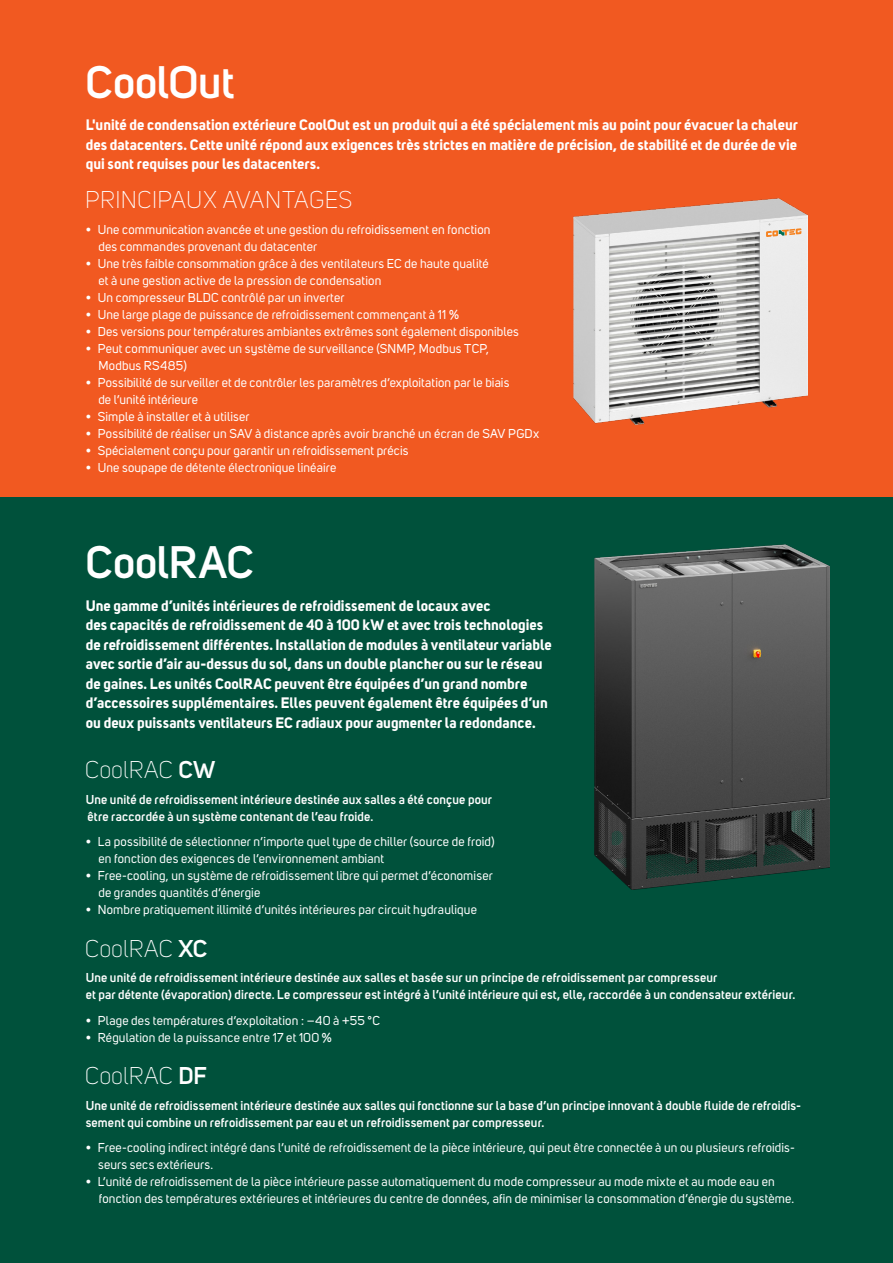
<style>
.page{position:relative;width:893px;height:1263px;background:#fff}
.page>*{position:absolute;margin:0;border:0;box-sizing:border-box;transform-origin:0 0}
.zakladni_text{font:600 45px "Uni Sans";letter-spacing:-.005em;color:#fff}
.zakladni_text-2{font:300 24px "Uni Sans";letter-spacing:.015em;color:#fff}
.zakladni_text-3{font:700 15px/19.5px "Uni Sans";color:#fff;text-align:justify}
.zakladni_text-4{font:12.75px/17px "Uni Sans";letter-spacing:.01em;color:#fff}
.zakladni_text-5{font:600 12.75px/17px "Uni Sans";letter-spacing:.015em;color:#fff}
.s1{font-weight:600}
</style>
<div class="page">
<div style="left:0;top:0;width:893px;height:497px;background:#f15921"></div>
<div style="left:0;top:497px;width:893px;height:766px;background:#00513b"></div>
<img style="left:574px;top:198px;width:234px;height:227px">
<svg style="left:766px;top:228px;width:35px;height:9px"></svg>
<img style="left:595px;top:544px;width:234px;height:345px">
<p class="zakladni_text" style="left:86px;top:55px;width:150px">CoolOut</p>
<p class="zakladni_text-3" style="left:86px;top:115px;width:713px">L'unité de condensation extérieure CoolOut est un produit qui a été spécialement mis au point pour évacuer la chaleur des datacenters. Cette unité répond aux exigences très strictes en matière de précision, de stabilité et de durée de vie qui sont requises pour les datacenters.</p>
<p class="zakladni_text-2" style="left:85px;top:186px;width:269px">PRINCIPAUX AVANTAGES</p>
<p class="zakladni_text-4" style="left:98px;top:221px;width:394px;text-indent:-12px">• Une communication avancée et une gestion du refroidissement en fonction des commandes provenant du datacenter</p>
<p class="zakladni_text-4" style="left:98px;top:255px;width:392px;text-indent:-12px">• Une très faible consommation grâce à des ventilateurs EC de haute qualité et à une gestion active de la pression de condensation</p>
<p class="zakladni_text-4" style="left:86px;top:289px;width:260px">• Un compresseur BLDC contrôlé par un inverter</p>
<p class="zakladni_text-4" style="left:86px;top:306px;width:375px">• Une large plage de puissance de refroidissement commençant à 11 %</p>
<p class="zakladni_text-4" style="left:86px;top:323px;width:434px">• Des versions pour températures ambiantes extrêmes sont également disponibles</p>
<p class="zakladni_text-4" style="left:99px;top:340px;width:392px;text-indent:-13px">• Peut communiquer avec un système de surveillance (SNMP, Modbus TCP,<br>Modbus RS485)</p>
<p class="zakladni_text-4" style="left:98px;top:374px;width:412px;text-indent:-12px">• Possibilité de surveiller et de contrôler les paramètres d’exploitation par le biais de l’unité intérieure</p>
<p class="zakladni_text-4" style="left:86px;top:408px;width:165px">• Simple à installer et à utiliser</p>
<p class="zakladni_text-4" style="left:86px;top:425px;width:455px">• Possibilité de réaliser un SAV à distance après avoir branché un écran de SAV PGDx</p>
<p class="zakladni_text-4" style="left:86px;top:442px;width:324px">• Spécialement conçu pour garantir un refroidissement précis</p>
<p class="zakladni_text-4" style="left:86px;top:459px;width:252px">• Une soupape de détente électronique linéaire</p>
<p class="zakladni_text" style="left:86px;top:536px;width:169px">CoolRAC</p>
<p class="zakladni_text-3" style="left:86px;top:595px;width:468px;text-align:left">Une gamme d’unités intérieures de refroidissement de locaux avec<br>des capacités de refroidissement de 40 à 100 kW et avec trois technologies de refroidissement différentes. Installation de modules à ventilateur variable avec sortie d’air au-dessus du sol, dans un double plancher ou sur le réseau de gaines. Les unités CoolRAC peuvent être équipées d’un grand nombre d’accessoires supplémentaires. Elles peuvent également être équipées d’un ou deux puissants ventilateurs EC radiaux pour augmenter la redondance.</p>
<p class="zakladni_text-2" style="left:85px;top:756px;width:132px">CoolRAC <span class="s1">CW</span></p>
<p class="zakladni_text-5" style="left:86px;top:791px;width:408px">Une unité de refroidissement intérieure destinée aux salles a été conçue pour être raccordée à un système contenant de l’eau froide.</p>
<p class="zakladni_text-4" style="left:98px;top:833px;width:398px;text-indent:-12px">• La possibilité de sélectionner n’importe quel type de chiller (source de froid) en fonction des exigences de l’environnement ambiant</p>
<p class="zakladni_text-4" style="left:98px;top:867px;width:396px;text-indent:-12px">• Free-cooling, un système de refroidissement libre qui permet d’économiser de grandes quantités d’énergie</p>
<p class="zakladni_text-4" style="left:86px;top:901px;width:392px">• Nombre pratiquement illimité d’unités intérieures par circuit hydraulique</p>
<p class="zakladni_text-2" style="left:85px;top:935px;width:124px">CoolRAC <span class="s1">XC</span></p>
<p class="zakladni_text-5" style="left:86px;top:969px;width:711px">Une unité de refroidissement intérieure destinée aux salles et basée sur un principe de refroidissement par compresseur<br>et par détente (évaporation) directe. Le compresseur est intégré à l’unité intérieure qui est, elle, raccordée à un condensateur extérieur.</p>
<p class="zakladni_text-4" style="left:86px;top:1012px;width:296px">• Plage des températures d’exploitation : −40 à +55 °C</p>
<p class="zakladni_text-4" style="left:86px;top:1029px;width:247px">• Régulation de la puissance entre 17 et 100 %</p>
<p class="zakladni_text-2" style="left:85px;top:1062px;width:124px">CoolRAC <span class="s1">DF</span></p>
<p class="zakladni_text-5" style="left:86px;top:1097px;width:717px">Une unité de refroidissement intérieure destinée aux salles qui fonctionne sur la base d’un principe innovant à double fluide de refroidis&shy;sement qui combine un refroidissement par eau et un refroidissement par compresseur.</p>
<p class="zakladni_text-4" style="left:98px;top:1140px;width:698px;text-indent:-12px">• Free-cooling indirect intégré dans l’unité de refroidissement de la pièce intérieure, qui peut être connectée à un ou plusieurs refroidis&shy;seurs secs extérieurs.</p>
<p class="zakladni_text-4" style="left:99px;top:1174px;width:697px;text-indent:-13px">• L’unité de refroidissement de la pièce intérieure passe automatiquement du mode compresseur au mode mixte et au mode eau en fonction des températures extérieures et intérieures du centre de données, afin de minimiser la consommation d’énergie du système.</p>
</div>
